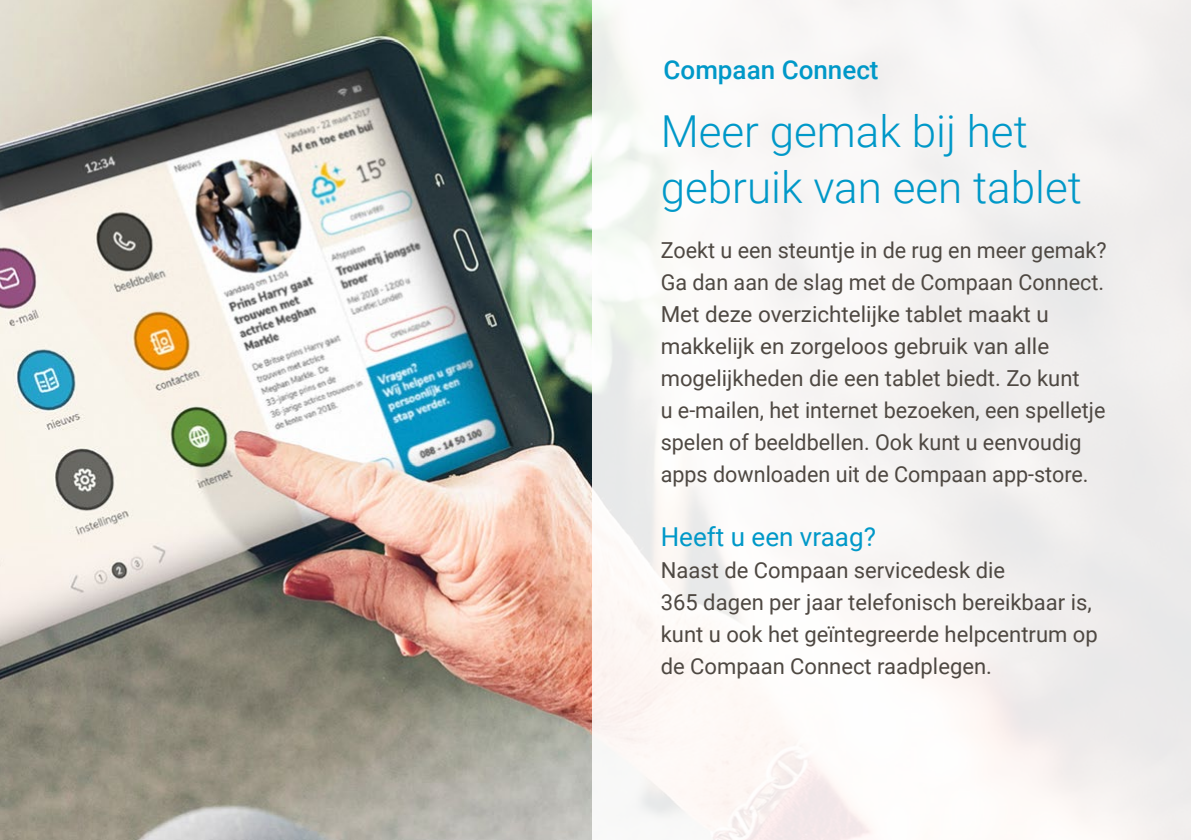
<style>
.page{position:relative;width:1191px;height:840px;background:#fff}
.page>*{position:absolute;margin:0;border:0;box-sizing:border-box;transform-origin:0 0}
.t1{font:300 44px/56px "Roboto";color:#0098c8}
.t2{font:26px "Roboto";color:#0098c8}
.t3{font:500 26px "Roboto";color:#0098c8}
.t4{font:22px/32px "Roboto";color:#4e4842}
</style>
<div class="page">
<img style="left:0;top:0;width:592px;height:839px">
<div style="left:592px;top:0;width:599px;height:839px;background:#f7f5f3"></div>
<p class="t3" style="left:663px;top:51px;width:216px">Compaan Connect</p>
<h1 class="t1" style="left:660px;top:101px;width:423px">Meer gemak bij het gebruik van een tablet</h1>
<p class="t4" style="left:660px;top:233px;width:447px">Zoekt u een steuntje in de rug en meer gemak?<br>Ga dan aan de slag met de Compaan Connect.<br>Met deze overzichtelijke tablet maakt u makkelijk en zorgeloos gebruik van alle mogelijkheden die een tablet biedt. Zo kunt<br>u e-mailen, het internet bezoeken, een spelletje spelen of beeldbellen. Ook kunt u eenvoudig apps downloaden uit de Compaan app-store.</p>
<p class="t2" style="left:660px;top:518px;width:217px">Heeft u een vraag?</p>
<p class="t4" style="left:660px;top:553px;width:438px">Naast de Compaan servicedesk die<br>365 dagen per jaar telefonisch bereikbaar is, kunt u ook het geïntegreerde helpcentrum op de Compaan Connect raadplegen.</p>
</div>
